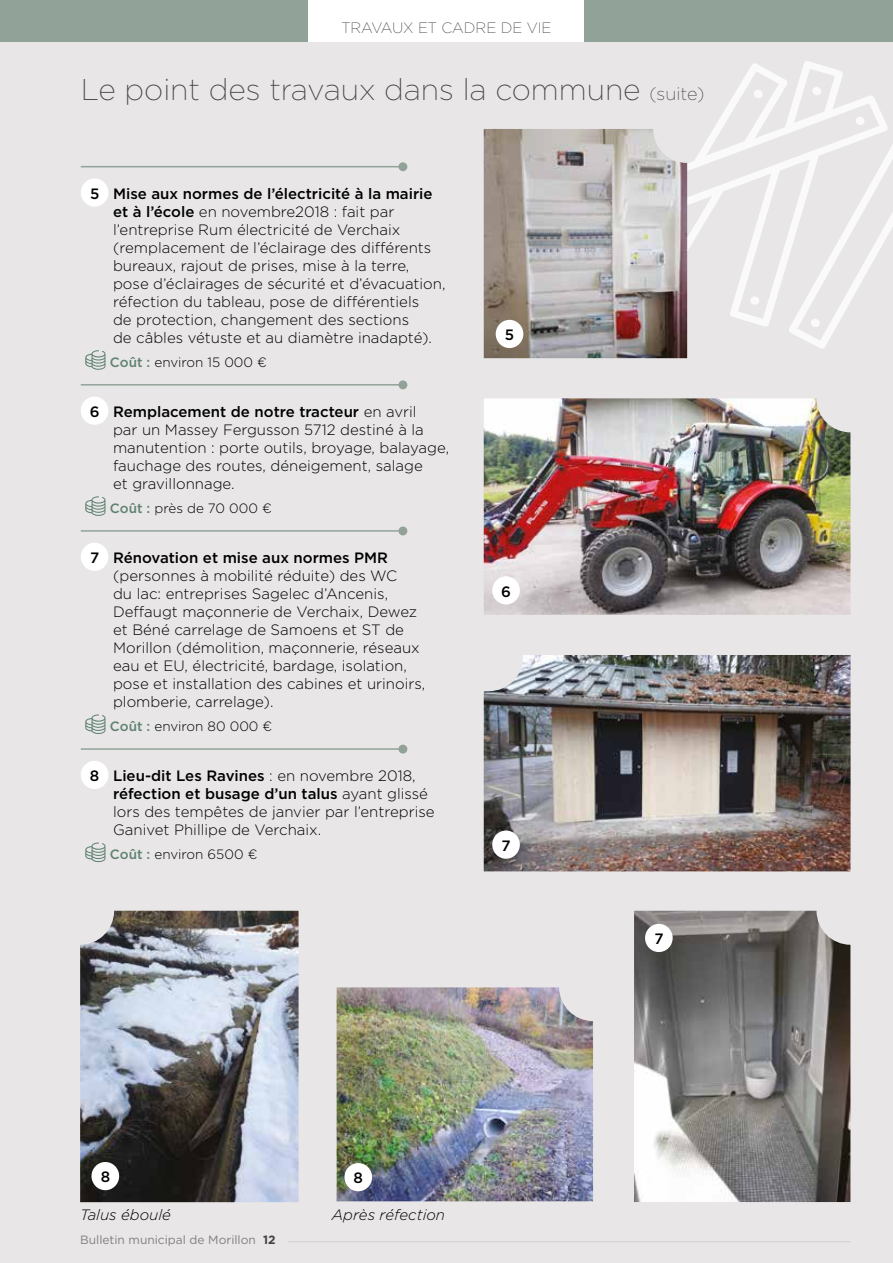
<style>
.page{position:relative;width:893px;height:1263px;background:#fff}
.page>*{position:absolute;margin:0;border:0;box-sizing:border-box;transform-origin:0 0}
.t1{font:200 30px "Gotham";color:#434342}
.t2{font:300 15px/18px "Gotham";color:#000}
.t3{font:500 15px "Gotham";color:#000}
.t4{font:italic 300 15px "Gotham";color:#000}
.t5{font:200 15px "Gotham";color:#434342}
.t6{font:300 13.5px "Gotham";color:#000}
.t7{font:12px "Gotham";color:#827e7e}
.s1{font-size:18px}
.s2{font-weight:500}
.s3{font-weight:500;color:#5f8271}
.s4{font-weight:700;color:#434342}
</style>
<div class="page">
<div style="left:0;top:0;width:893px;height:43px;background:#91a398"></div>
<div style="left:309px;top:0;width:275px;height:88px;background:#fff"></div>
<div style="left:0;top:43px;width:893px;height:1220px;background:#e8e6e7"></div>
<svg style="left:687px;top:61px;width:156px;height:266px"></svg>
<svg style="left:788px;top:86px;width:105px;height:263px"></svg>
<hr style="left:81px;top:166px;width:319px;height:1px;background:#91a398">
<div style="left:398px;top:162px;width:9px;height:9px;background:#91a398;border-radius:50%"></div>
<div style="left:81px;top:178px;width:27px;height:29px;background:#fff;border-radius:50%"></div>
<svg style="left:85px;top:350px;width:21px;height:20px"></svg>
<hr style="left:81px;top:384px;width:319px;height:2px;background:#91a398">
<div style="left:398px;top:380px;width:9px;height:9px;background:#91a398;border-radius:50%"></div>
<div style="left:81px;top:397px;width:27px;height:28px;background:#fff;border-radius:50%"></div>
<svg style="left:85px;top:496px;width:21px;height:20px"></svg>
<hr style="left:81px;top:530px;width:319px;height:2px;background:#91a398">
<div style="left:398px;top:526px;width:9px;height:9px;background:#91a398;border-radius:50%"></div>
<div style="left:81px;top:543px;width:27px;height:28px;background:#fff;border-radius:50%"></div>
<svg style="left:85px;top:714px;width:21px;height:20px"></svg>
<hr style="left:81px;top:748px;width:319px;height:2px;background:#91a398">
<div style="left:398px;top:745px;width:9px;height:8px;background:#91a398;border-radius:50%"></div>
<div style="left:81px;top:761px;width:27px;height:28px;background:#fff;border-radius:50%"></div>
<svg style="left:85px;top:842px;width:21px;height:20px"></svg>
<hr style="left:288px;top:1241px;width:562px;height:1px;background:#d1cfcf">
<img style="left:484px;top:655px;width:366px;height:216px">
<img style="left:484px;top:398px;width:366px;height:217px">
<div style="left:492px;top:576px;width:28px;height:28px;background:#fff;border-radius:50%"></div>
<div style="left:492px;top:830px;width:28px;height:29px;background:#fff;border-radius:50%"></div>
<img style="left:634px;top:911px;width:216px;height:291px">
<div style="left:645px;top:924px;width:28px;height:28px;background:#fff;border-radius:50%"></div>
<img style="left:337px;top:987px;width:256px;height:214px">
<div style="left:344px;top:1163px;width:28px;height:28px;background:#fff;border-radius:50%"></div>
<img style="left:80px;top:911px;width:219px;height:291px">
<div style="left:91px;top:1162px;width:28px;height:28px;background:#fff;border-radius:50%"></div>
<img style="left:484px;top:129px;width:203px;height:229px">
<div style="left:496px;top:320px;width:27px;height:28px;background:#fff;border-radius:50%"></div>
<p class="t5" style="left:341px;top:18px;width:212px">TRAVAUX ET CADRE DE VIE</p>
<h1 class="t1" style="left:81px;top:70px;width:625px">Le point des travaux dans la commune <span class="s1">(suite)</span></h1>
<p class="t2" style="left:113px;top:184px;width:334px;text-indent:-23px"><span class="s2">5 Mise aux normes de l’électricité à la mairie et à l’école</span> en novembre2018 : fait par l’entreprise Rum électricité de Verchaix (remplacement de l’éclairage des différents bureaux, rajout de prises, mise à la terre, pose d’éclairages de sécurité et d’évacuation, réfection du tableau, pose de différentiels<br>de protection, changement des sections<br>de câbles vétuste et au diamètre inadapté).</p>
<p class="t6" style="left:110px;top:354px;width:158px"><span class="s3">Coût :</span> environ 15 000 €</p>
<p class="t2" style="left:113px;top:402px;width:338px;text-indent:-23px"><span class="s2">6 Remplacement de notre tracteur</span> en avril<br>par un Massey Fergusson 5712 destiné à la manutention : porte outils, broyage, balayage, fauchage des routes, déneigement, salage<br>et gravillonnage.</p>
<p class="t6" style="left:110px;top:500px;width:163px"><span class="s3">Coût :</span> près de 70 000 €</p>
<p class="t3" style="left:90px;top:548px;width:299px">7 Rénovation et mise aux normes PMR</p>
<p class="t2" style="left:113px;top:566px;width:314px">(personnes à mobilité réduite) des WC<br>du lac: entreprises Sagelec d’Ancenis, Deffaugt maçonnerie de Verchaix, Dewez et Béné carrelage de Samoens et ST de Morillon (démolition, maçonnerie, réseaux eau et EU, électricité, bardage, isolation, pose et installation des cabines et urinoirs, plomberie, carrelage).</p>
<p class="t6" style="left:110px;top:718px;width:164px"><span class="s3">Coût :</span> environ 80 000 €</p>
<p class="t2" style="left:113px;top:766px;width:323px;text-indent:-23px"><span class="s2">8 Lieu-dit Les Ravines</span> : en novembre 2018, <span class="s2">réfection et busage d’un talus</span> ayant glissé lors des tempêtes de janvier par l’entreprise Ganivet Phillipe de Verchaix.</p>
<p class="t6" style="left:110px;top:846px;width:149px"><span class="s3">Coût :</span> environ 6500 €</p>
<p class="t3" style="left:505px;top:325px;width:11px">5</p>
<p class="t3" style="left:501px;top:582px;width:11px">6</p>
<p class="t3" style="left:501px;top:836px;width:11px">7</p>
<p class="t3" style="left:101px;top:1167px;width:11px">8</p>
<p class="t4" style="left:80px;top:1205px;width:92px">Talus éboulé</p>
<p class="t7" style="left:80px;top:1232px;width:197px">Bulletin municipal de Morillon <span class="s4">12</span></p>
<p class="t3" style="left:354px;top:1168px;width:11px">8</p>
<p class="t4" style="left:332px;top:1206px;width:115px">Après réfection</p>
<p class="t3" style="left:654px;top:929px;width:11px">7</p>
</div>
